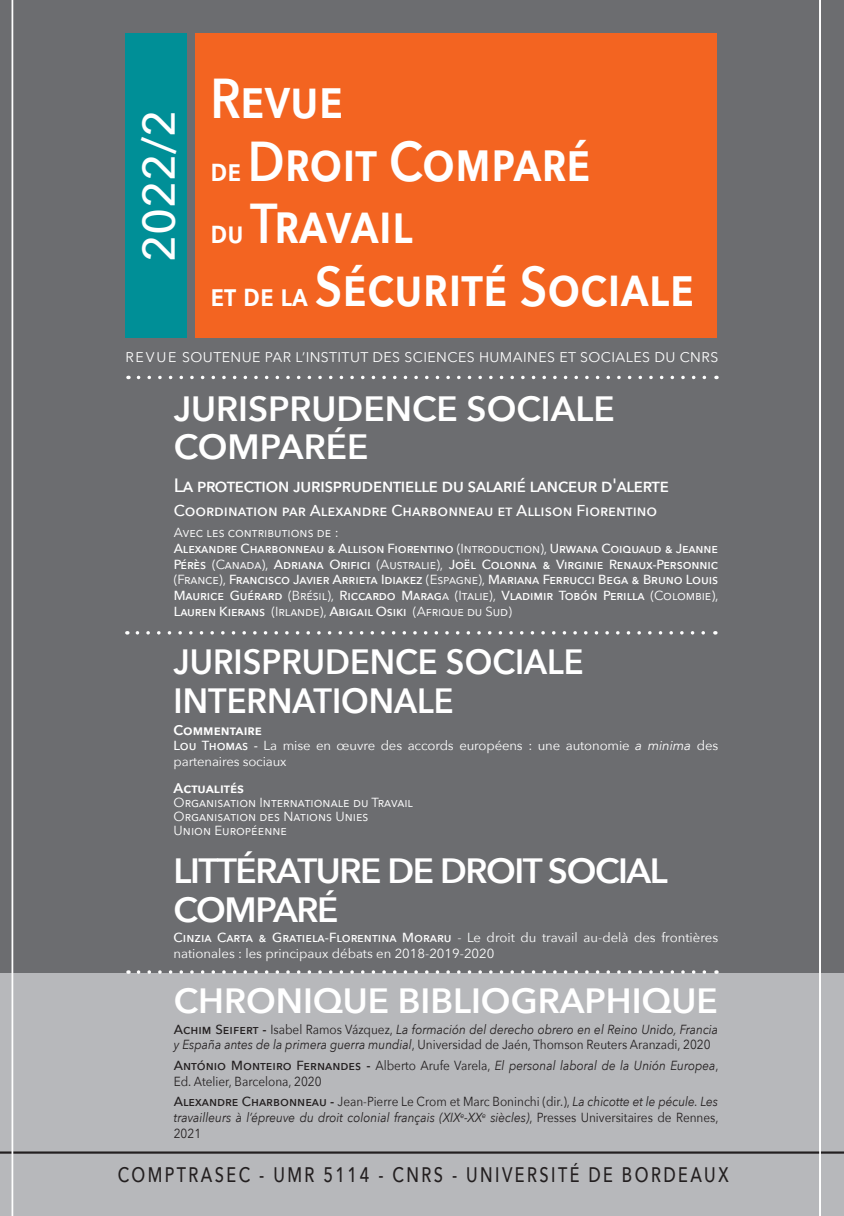
<style>
.page{position:relative;width:844px;height:1216px;background:#fff}
.page>*{position:absolute;margin:0;border:0;box-sizing:border-box;transform-origin:0 0}
.t1{font:600 56px "Avenir Next";color:#fff;scale:.86 1}
.t2{font:500 45.5px "Avenir Next";color:#fff}
.t3{font:600 35px/38.5px "Avenir Next";color:#fff}
.t4{font:600 35px/38.5px "Avenir Next";color:#fff;scale:.93 1}
.t5{font:600 35px/38.5px "Avenir Next";letter-spacing:-.04em;color:#fff}
.t6{font:500 21px "Avenir Next";letter-spacing:.15em;color:#231f20;scale:.77 1}
.Titre_article_couv_1{font:500 19.25px "Avenir Next";letter-spacing:-.03em;color:#fff}
.Titre_article_couv_1-2{font:500 15.75px "Avenir Next";color:#fff}
.t7{font:14px "Avenir Next";letter-spacing:.03em;color:#fff}
.Titre_article_couv_1-3{font:600 14px "Avenir Next";color:#fff}
.Titre_article_couv_1-4{font:600 14px "Avenir Next";letter-spacing:.03em;color:#fff}
.Titre_article_couv_1-5{font:500 13.12px/15.8px "Avenir Next";letter-spacing:-.01em;color:#fff;text-align:justify}
.t8{font:italic 13.12px/15.8px "Avenir Next";color:#231f20;scale:.9 1}
.Titre_article_couv_1-6{font:13.12px/15.8px "Avenir Next";letter-spacing:-.01em;color:#fff}
.t9{font:13.12px/15.8px "Avenir Next";color:#231f20;scale:.9 1}
.s1{font-size:31.5px}
.s2{font-weight:400}
.s3{font-weight:500}
.s4{font-style:italic}
.s5{font-weight:500;font-style:normal}
.s6{font-weight:600;font-style:normal}
.s7{font-style:normal}
.s8{font-weight:600}
</style>
<div class="page">
<div style="left:0;top:0;width:843px;height:1215px;background:#b7b8bb"></div>
<div style="left:0;top:0;width:843px;height:972px;background:#6c6d70"></div>
<hr style="left:0;top:1151px;width:843px;height:2px;background:#231f20">
<hr style="left:819px;top:0;width:1px;height:1215px;background:#fff">
<hr style="left:12px;top:0;width:1px;height:1215px;background:#fff">
<div style="left:195px;top:33px;width:521px;height:305px;background:#f36421"></div>
<div style="left:125px;top:33px;width:62px;height:305px;background:#008f97"></div>
<svg style="left:138px;top:375px;width:578px;height:4px"></svg>
<svg style="left:138px;top:970px;width:578px;height:3px"></svg>
<svg style="left:137px;top:631px;width:578px;height:3px"></svg>
<p class="t2" style="left:120px;top:262px;width:154px;rotate:-90deg">2022/2</p>
<p class="t1" style="left:210px;top:50px;width:156px">Revue</p>
<p class="t1" style="left:210px;top:113px;width:443px"><span class="s1">de</span> Droit Comparé</p>
<p class="t1" style="left:210px;top:176px;width:237px"><span class="s1">du</span> Travail</p>
<p class="t1" style="left:210px;top:239px;width:563px"><span class="s1">et de la</span> Sécurité Sociale</p>
<p class="t7" style="left:125px;top:345px;width:594px">REVUE SOUTENUE PAR L’INSTITUT DES SCIENCES HUMAINES ET SOCIALES DU CNRS</p>
<p class="t3" style="left:174px;top:388px;width:442px">JURISPRUDENCE SOCIALE<br>COMPARÉE</p>
<p class="Titre_article_couv_1" style="left:174px;top:469px;width:496px">La protection jurisprudentielle du salarié lanceur d'alerte</p>
<p class="Titre_article_couv_1-2" style="left:174px;top:497px;width:485px">Coordination par Alexandre Charbonneau et Allison Fiorentino</p>
<p class="Titre_article_couv_1-6" style="left:174px;top:524px;width:166px">Avec les contributions de :</p>
<p class="Titre_article_couv_1-5" style="left:174px;top:540px;width:546px">Alexandre Charbonneau &amp; Allison Fiorentino <span class="s2">(Introduction),</span> Urwana Coiquaud &amp; Jeanne Pérès <span class="s2">(Canada),</span> Adriana Orifici <span class="s2">(Australie),</span> Joël Colonna &amp; Virginie Renaux-Personnic <span class="s2">(France),</span> Francisco Javier Arrieta Idiakez <span class="s2">(Espagne),</span> Mariana Ferrucci Bega &amp; Bruno Louis Maurice Guérard <span class="s2">(Brésil),</span> Riccardo Marag<span class="s2">a (Italie),</span> Vladimir Tobón Perilla <span class="s2">(Colombie), </span>Lauren Kierans <span class="s2">(Irlande),</span> Abigail Osiki <span class="s2">(Afrique du Sud)</span></p>
<p class="t4" style="left:173px;top:642px;width:442px">JURISPRUDENCE SOCIALE<br>INTERNATIONALE</p>
<p class="Titre_article_couv_1-3" style="left:173px;top:717px;width:90px">Commentaire</p>
<p class="Titre_article_couv_1-6" style="left:173px;top:737px;width:546px"><span class="s3">Lou Thomas -</span> La mise en œuvre des accords européens : une autonomie <span class="s4">a minima</span> des partenaires sociaux</p>
<p class="Titre_article_couv_1-4" style="left:173px;top:775px;width:72px">Actualités</p>
<p class="Titre_article_couv_1-6" style="left:173px;top:793px;width:241px">Organisation Internationale du Travail</p>
<p class="Titre_article_couv_1-6" style="left:173px;top:807px;width:196px">Organisation des Nations Unies</p>
<p class="Titre_article_couv_1-6" style="left:173px;top:821px;width:115px">Union Européenne</p>
<p class="t5" style="left:173px;top:850px;width:495px">LITTÉRATURE DE DROIT SOCIAL<br>COMPARÉ</p>
<p class="Titre_article_couv_1-6" style="left:173px;top:929px;width:546px"><span class="s3">Cinzia Carta &amp; Gratiela-Florentina Moraru</span> - Le droit du travail au-delà des frontières nationales : les principaux débats en 2018-2019-2020</p>
<p class="t3" style="left:174px;top:980px;width:545px">CHRONIQUE BIBLIOGRAPHIQUE</p>
<p class="t8" style="left:174px;top:1020px;width:606px"><span class="s5">Achim Seifert</span> <span class="s6">-</span> <span class="s7">Isabel Ramos Vázquez,</span> La formación del derecho obrero en el Reino Unido, Francia y España antes de la primera guerra mundial<span class="s7">, Universidad de Jaén, Thomson Reuters Aranzadi, 2020</span></p>
<p class="t9" style="left:174px;top:1056px;width:606px"><span class="s3">António Monteiro Fernandes</span> <span class="s8">-</span> Alberto Arufe Varela, <span class="s4">El personal laboral de la Unión Europea</span>,<br>Ed. Atelier, Barcelona, 2020</p>
<p class="t8" style="left:174px;top:1093px;width:606px;text-align:justify"><span class="s5">Alexandre Charbonneau</span> <span class="s6">-</span> <span class="s7">Jean-Pierre Le Crom et Marc Boninchi (dir.),</span> La chicotte et le pécule. Les travailleurs à l’épreuve du droit colonial français (XIX<sup>e</sup>-XX<sup>e</sup> siècles)<span class="s7">, Presses Universitaires de Rennes, 2021</span></p>
<p class="t6" style="left:118px;top:1156px;width:795px">COMPTRASEC - UMR 5114 - CNRS - UNIVERSITÉ DE BORDEAUX</p>
</div>
